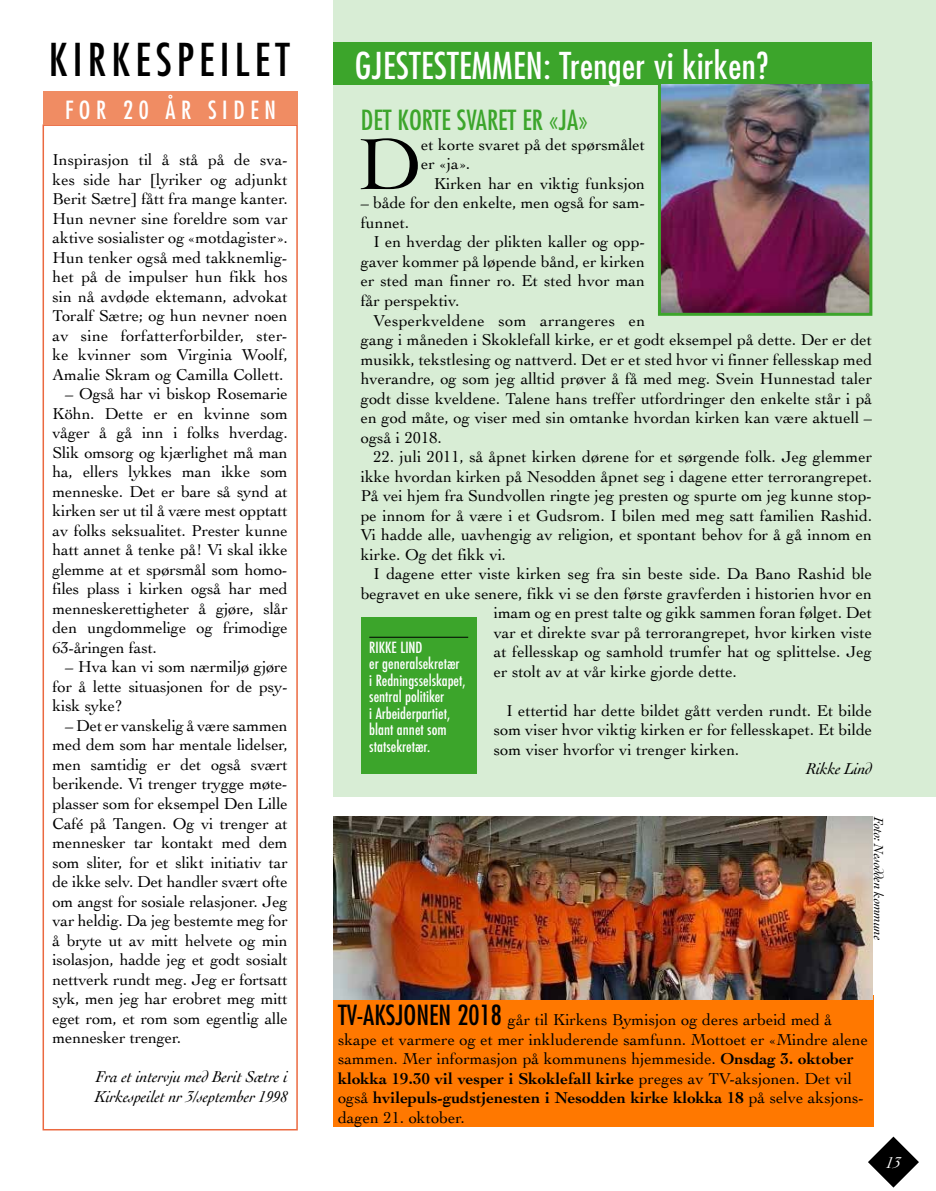
<style>
.page{position:relative;width:936px;height:1191px;background:#fff}
.page>*{position:absolute;margin:0;border:0;box-sizing:border-box;transform-origin:0 0}
.t1{font:76.2px "Cochin";color:#000}
.t2{font:condensed 44.1px "Futura";letter-spacing:.12em;color:#000}
.t3{font:condensed 36px "Futura";letter-spacing:.01em;color:#fff}
.t4{font:condensed 27px "Futura";color:#3ca52b}
.t5{font:condensed 24.45px "Futura";letter-spacing:.23em;color:#fff}
.t6{font:16.5px/19.5px "Cochin";color:#000;text-align:justify}
.t7{font:italic 16.5px/19.5px "Cochin";letter-spacing:-.01em;color:#000}
.t8{font:italic 16.5px "Cochin";color:#fff}
.t9{font:500 condensed 15px/16.5px "Futura";color:#fff}
.t10{font:italic 13.5px "Cochin";letter-spacing:-.02em;color:#000}
.s1{font-family:"Futura";font-stretch:condensed;font-size:27px}
.s2{font-weight:700}
</style>
<div class="page">
<div style="left:334px;top:0;width:601px;height:796px;background:#d8edd5"></div>
<div style="left:43px;top:124px;width:255px;height:1006px;border:2px solid #eb6940"></div>
<div style="left:43px;top:92px;width:255px;height:33px;background:#f08c63"></div>
<div style="left:334px;top:43px;width:538px;height:42px;background:#3ca52b"></div>
<svg style="left:868px;top:1136px;width:50px;height:51px"></svg>
<img style="left:662px;top:85px;width:206px;height:227px">
<div style="left:658px;top:81px;width:214px;height:235px;border:3px solid #3ca52b"></div>
<div style="left:361px;top:617px;width:115px;height:157px;background:#3ca52b"></div>
<hr style="left:369px;top:637px;width:99px;height:1px;background:#000">
<div style="left:334px;top:995px;width:540px;height:132px;background:#ff7800"></div>
<img style="left:334px;top:816px;width:538px;height:183px">
<h2 class="t2" style="left:49px;top:32px;width:242px">KIRKESPEILET</h2>
<h3 class="t3" style="left:355px;top:43px;width:415px">GJESTESTEMMEN: Trenger vi kirken?</h3>
<h3 class="t4" style="left:361px;top:103px;width:228px">DET KORTE SVARET ER «JA»</h3>
<h1 class="t1" style="left:358px;top:113px;width:65px">D</h1>
<p class="t6" style="left:421px;top:134px;width:225px">et korte svaret på det spørsmålet er «ja».</p>
<h3 class="t5" style="left:65px;top:94px;width:212px">FOR 20 ÅR SIDEN</h3>
<p class="t6" style="left:53px;top:149px;width:237px">Inspirasjon til å stå på de sva&shy;kes side har [lyriker og adjunkt Berit Sætre] fått fra mange kanter.<br>Hun nevner sine foreldre som var aktive sosialister og «motdagister».<br>Hun tenker også med takknemlig&shy;het på de impulser hun fikk hos sin nå avdøde ektemann, advokat Toralf Sætre; og hun nevner noen av sine forfatterforbilder, ster&shy;ke kvinner som Virginia Woolf, Amalie Skram og Camilla Collett.</p>
<p class="t6" style="left:53px;top:383px;width:237px;text-indent:13px">– Også har vi biskop Rosemarie Köhn. Dette er en kvinne som våger å gå inn i folks hverdag.<br>Slik omsorg og kjærlighet må man ha, ellers lykkes man ikke som menneske. Det er bare så synd at kirken ser ut til å være mest opptatt av folks seksualitet. Prester kunne hatt annet å tenke på! Vi skal ikke glemme at et spørsmål som homo&shy;files plass i kirken også har med menneskerettigheter å gjøre, slår den ungdommelige og frimodige 63-åringen fast.</p>
<p class="t6" style="left:53px;top:656px;width:237px;text-indent:13px">– Hva kan vi som nærmiljø gjøre for å lette situasjonen for de psy&shy;kisk syke?</p>
<p class="t6" style="left:53px;top:715px;width:237px;text-indent:13px">– Det er vanskelig å være sammen med dem som har mentale lidelser, men samtidig er det også svært berikende. Vi trenger trygge møte&shy;plasser som for eksempel Den Lille Café på Tangen. Og vi trenger at mennesker tar kontakt med dem som sliter, for et slikt initiativ tar de ikke selv. Det handler svært ofte om angst for sosiale relasjoner. Jeg var heldig. Da jeg bestemte meg for å bryte ut av mitt helvete og min isolasjon, hadde jeg et godt sosialt nettverk rundt meg. Jeg er fortsatt syk, men jeg har erobret meg mitt eget rom, et rom som egentlig alle mennesker trenger.</p>
<p class="t7" style="left:95px;top:1066px;width:194px">Fra et intervju med Berit Sætre i<br>Kirkespeilet nr 3/september 1998</p>
<p class="t6" style="left:434px;top:173px;width:213px">Kirken har en viktig funksjon</p>
<p class="t6" style="left:361px;top:193px;width:286px">– både for den enkelte, men også for sam&shy;funnet.</p>
<p class="t6" style="left:361px;top:232px;width:286px;text-indent:13px">I en hverdag der plikten kaller og opp&shy;gaver kommer på løpende bånd, er kirken er sted man finner ro. Et sted hvor man får perspektiv.</p>
<p class="t6" style="left:361px;top:310px;width:513px;text-align:left;text-indent:13px">Vesperkveldene som arrangeres en<br>gang i måneden i Skoklefall kirke, er et godt eksempel på dette. Der er det musikk, tekstlesing og nattverd. Det er et sted hvor vi finner fellesskap med hverandre, og som jeg alltid prøver å få med meg. Svein Hunnestad taler godt disse kveldene. Talene hans treffer utfordringer den enkelte står i på en god måte, og viser med sin omtanke hvordan kirken kan være aktuell – også i 2018.</p>
<p class="t6" style="left:361px;top:446px;width:513px;text-indent:13px">22. juli 2011, så åpnet kirken dørene for et sørgende folk. Jeg glemmer ikke hvordan kirken på Nesodden åpnet seg i dagene etter terrorangrepet.<br>På vei hjem fra Sundvollen ringte jeg presten og spurte om jeg kunne stop&shy;pe innom for å være i et Gudsrom. I bilen med meg satt familien Rashid.<br>Vi hadde alle, uavhengig av religion, et spontant behov for å gå innom en kirke. Og det fikk vi.</p>
<p class="t6" style="left:373px;top:563px;width:500px">I dagene etter viste kirken seg fra sin beste side. Da Bano Rashid ble</p>
<p class="t6" style="left:361px;top:583px;width:513px">begravet en uke senere, fikk vi se den første gravferden i historien hvor en</p>
<p class="t6" style="left:493px;top:602px;width:380px">imam og en prest talte og gikk sammen foran følget. Det</p>
<p class="t6" style="left:493px;top:622px;width:380px">var et direkte svar på terrorangrepet, hvor kirken viste</p>
<p class="t6" style="left:493px;top:641px;width:380px">at fellesskap og samhold trumfer hat og splittelse. Jeg</p>
<p class="t6" style="left:493px;top:661px;width:245px">er stolt av at vår kirke gjorde dette.</p>
<p class="t6" style="left:493px;top:700px;width:380px;text-indent:13px">I ettertid har dette bildet gått verden rundt. Et bilde som viser hvor viktig kirken er for fellesskapet. Et bilde som viser hvorfor vi trenger kirken.</p>
<p class="t7" style="left:806px;top:758px;width:67px">Rikke Lind</p>
<p class="t9" style="left:369px;top:639px;width:98px">RIKKE LIND<br>er generalsekretær i Redningsselskapet, sentral politiker<br>i Arbeiderpartiet, blant annet som statsekretær.</p>
<p class="t10" style="left:887px;top:816px;width:125px;rotate:90deg">Foto: Nesodden kommune</p>
<p class="t6" style="left:338px;top:1009px;width:531px;text-align:left"><span class="s1">TV-AKSJONEN 2018</span> går til Kirkens Bymisjon og deres arbeid med å skape et varmere og et mer inkluderende samfunn. Mottoet er «Mindre alene sammen. Mer informasjon på kommunens hjemmeside. <span class="s2">Onsdag 3. oktober klokka 19.30 vil vesper i Skoklefall kirke</span> preges av TV-aksjonen. Det vil også <span class="s2">hvilepuls-gudstjenesten i Nesodden kirke klokka 18</span> på selve aksjons&shy;dagen 21. oktober.</p>
<p class="t8" style="left:886px;top:1151px;width:16px">13</p>
</div>
